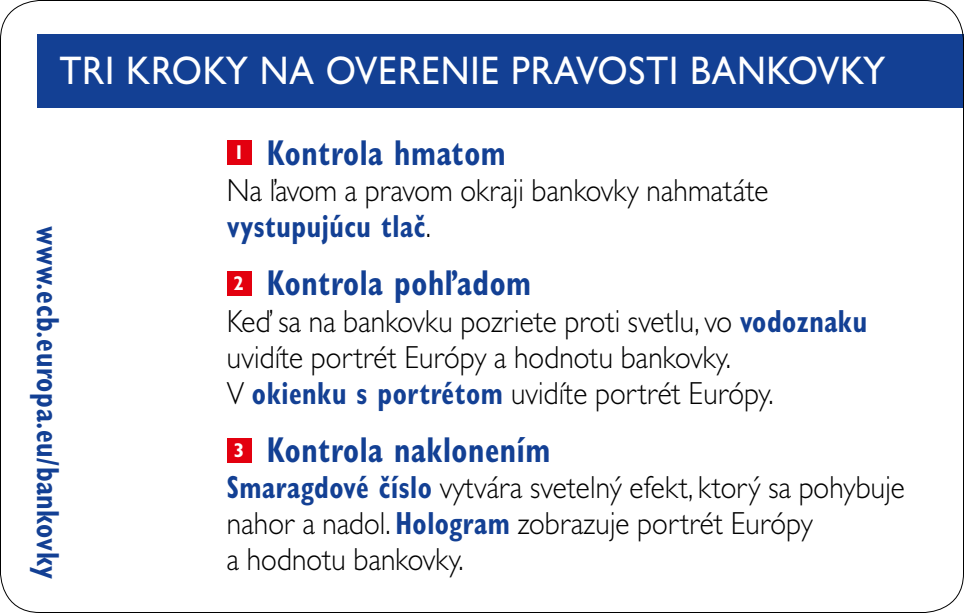
<style>
.page{position:relative;width:964px;height:613px;background:#fff}
.page>*{position:absolute;margin:0;border:0;box-sizing:border-box;transform-origin:0 0}
.t1{font:500 40px "Gill Sans MT Pro";letter-spacing:.02em;color:#fff;scale:.92 1}
.t2{font:700 condensed 36px "Gill Sans MT Pro";letter-spacing:.02em;color:#134094;scale:.85 1}
.t3{font:300 32px/36px "Gill Sans MT Pro";letter-spacing:.005em;color:#000;scale:.92 1}
.t4{font:700 condensed 32px "Gill Sans MT Pro";letter-spacing:.02em;color:#134094;scale:.85 1}
.s1{font-weight:700;font-stretch:condensed;color:#134094}
</style>
<div class="page">
<div style="left:37px;top:34px;width:927px;height:74px;background:#134094"></div>
<div style="left:227px;top:140px;width:24px;height:24px;background:#e3000f"></div>
<div style="left:227px;top:270px;width:24px;height:25px;background:#e3000f"></div>
<div style="left:227px;top:437px;width:24px;height:25px;background:#e3000f"></div>
<p class="t1" style="left:59px;top:47px;width:899px">TRI KROKY NA OVERENIE PRAVOSTI BANKOVKY</p>
<p class="t4" style="left:67px;top:226px;width:416px;rotate:90deg">www.ecb.europa.eu/bankovky</p>
<p class="t2" style="left:234px;top:131px;width:321px"><sup>1</sup> Kontrola hmatom</p>
<p class="t3" style="left:227px;top:171px;width:590px">Na ľavom a pravom okraji bankovky nahmatáte <span class="s1">vystupujúcu tlač</span>.</p>
<p class="t2" style="left:234px;top:262px;width:351px"><sup>2</sup> Kontrola pohľadom</p>
<p class="t3" style="left:227px;top:302px;width:697px">Keď sa na bankovku pozriete proti svetlu, vo <span class="s1">vodoznaku </span>uvidíte portrét Európy a hodnotu bankovky.<br>V <span class="s1">okienku s portrétom</span> uvidíte portrét Európy.</p>
<p class="t2" style="left:234px;top:428px;width:374px"><sup>3</sup> Kontrola naklonením</p>
<p class="t3" style="left:227px;top:469px;width:739px"><span class="s1">Smaragdové číslo</span> vytvára svetelný efekt, ktorý sa pohybuje nahor a nadol. <span class="s1">Hologram</span> zobrazuje portrét Európy<br>a hodnotu bankovky.</p>
</div>
